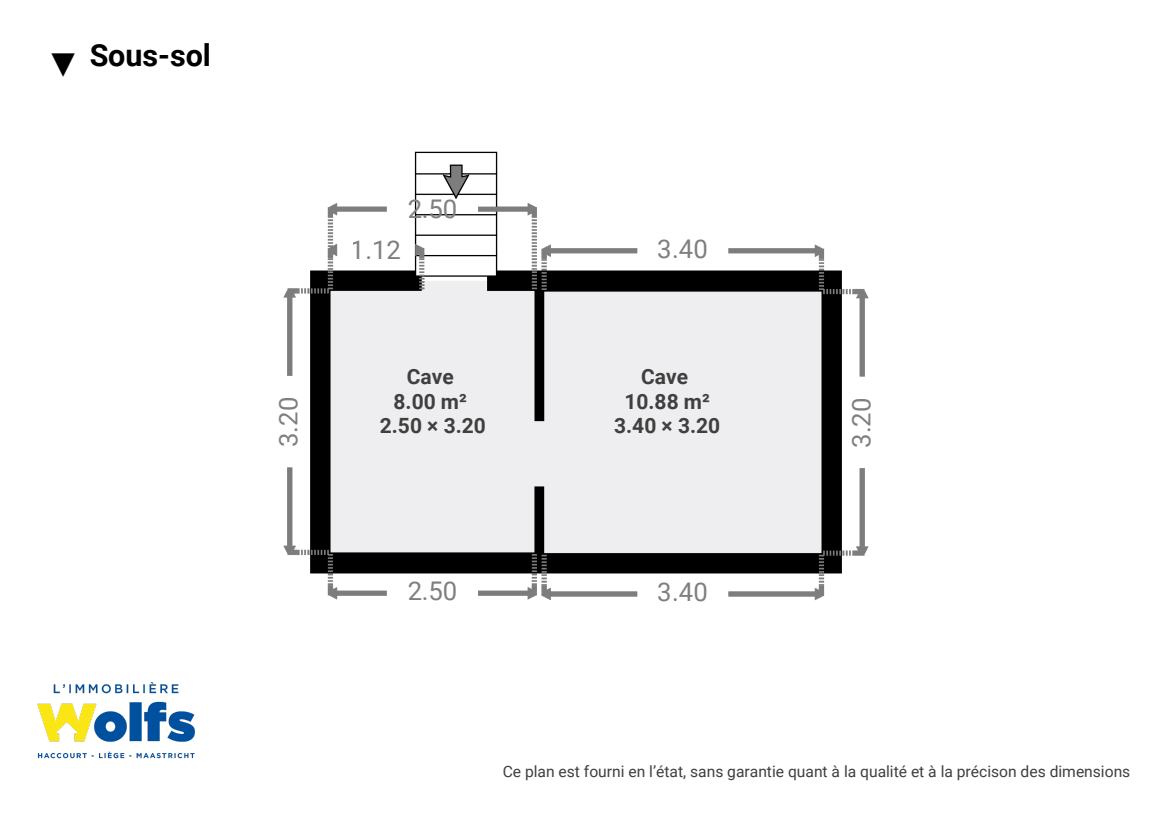
<style>
.page{position:relative;width:1152px;height:814px;background:#fff}
.page>*{position:absolute;margin:0;border:0;box-sizing:border-box;transform-origin:0 0}
.t1{font:700 30.53px "Roboto";color:#000}
.t2{font:25.72px "Roboto";color:#7f7f7f}
.t3{font:700 21px/24.2px "Roboto";color:#3f3f3f;text-align:center}
.t4{font:15.67px "Roboto";color:#3f3f3f}
.s1{font-family:"DejaVu Sans";font-weight:400}
</style>
<div class="page">
<img style="left:37px;top:682px;width:158px;height:77px">
<img style="left:283px;top:151px;width:586px;height:449px">
<h1 class="t1" style="left:52px;top:38px;width:161px"><span class="s1">▼</span> Sous-sol</h1>
<h2 class="t2" style="left:407px;top:194px;width:52px">2.50</h2>
<h2 class="t2" style="left:351px;top:235px;width:52px">1.12</h2>
<h2 class="t2" style="left:658px;top:234px;width:52px">3.40</h2>
<h2 class="t3" style="left:380px;top:365px;width:108px">Cave<br>8.00 m²<br>2.50 × 3.20</h2>
<p class="t3" style="left:614px;top:365px;width:108px">Cave<br>10.88 m²<br>3.40 × 3.20</p>
<h2 class="t2" style="left:274px;top:447px;width:52px;rotate:-90deg">3.20</h2>
<h2 class="t2" style="left:846px;top:447px;width:52px;rotate:-90deg">3.20</h2>
<h2 class="t2" style="left:407px;top:576px;width:52px">2.50</h2>
<h2 class="t2" style="left:658px;top:577px;width:52px">3.40</h2>
<h1 class="t4" style="left:503px;top:762px;width:629px">Ce plan est fourni en l’état, sans garantie quant à la qualité et à la précison des dimensions</h1>
</div>
